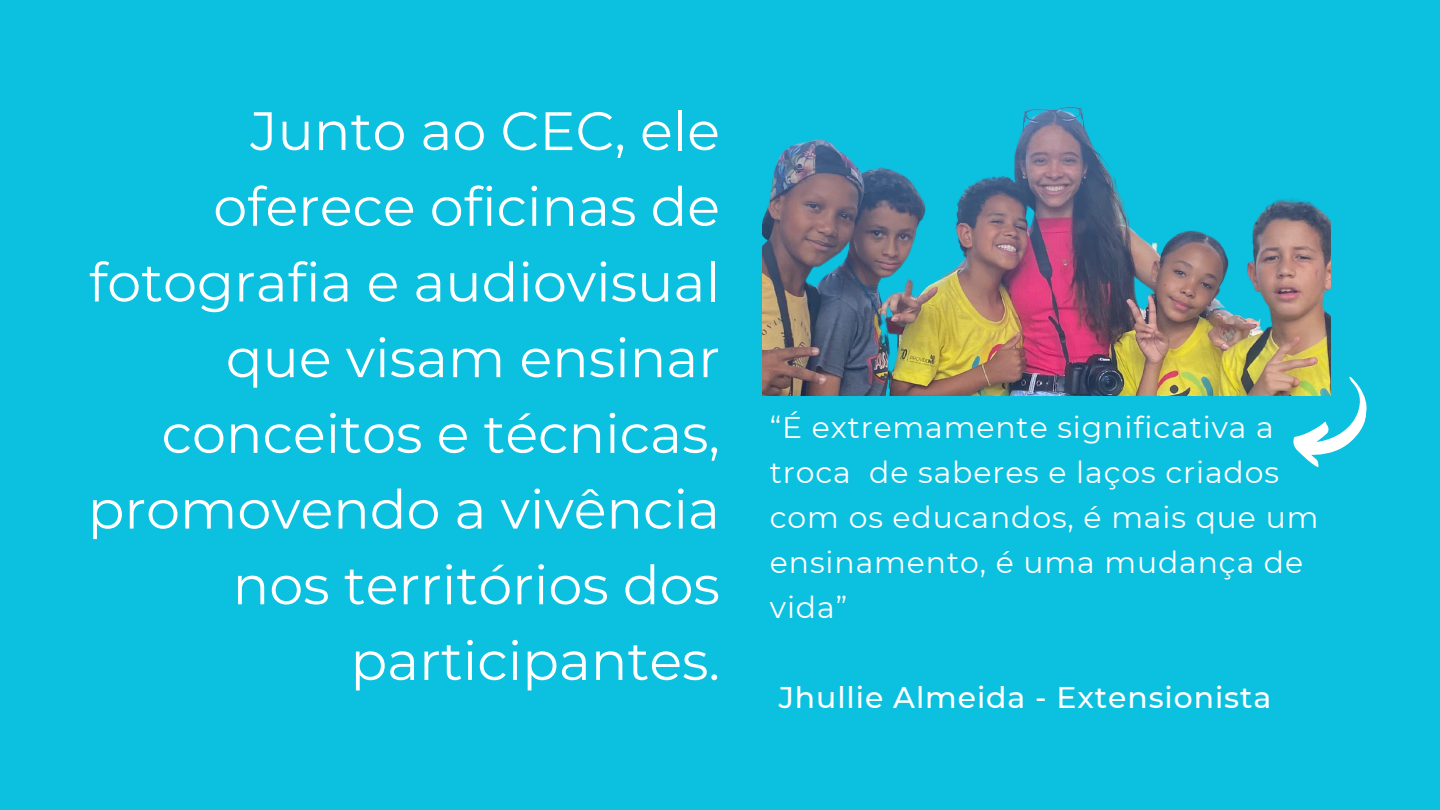
<style>
.page{position:relative;width:1440px;height:810px;background:#0cc0df}
.page>*{position:absolute;margin:0;border:0;box-sizing:border-box;transform-origin:0 0}
.t1{font:54.1px/75.7px "Montserrat";color:#fff;text-align:right}
.t2{font:29.9px/45px "Montserrat";letter-spacing:.03em;color:#fff}
.t3{font:500 29.9px "Montserrat";letter-spacing:.03em;color:#fff}
</style>
<div class="page">
<img style="left:762px;top:106px;width:569px;height:289px">
<svg style="left:1290px;top:371px;width:77px;height:97px"></svg>
<p class="t1" style="left:88px;top:93px;width:634px">Junto ao CEC, ele oferece oficinas de fotografia e audiovisual que visam ensinar conceitos e técnicas, promovendo a vivência nos territórios dos participantes.</p>
<p class="t2" style="left:770px;top:405px;width:550px">“É extremamente significativa a troca de saberes e laços criados com os educandos, é mais que um ensinamento, é uma mudança de vida”</p>
<p class="t3" style="left:779px;top:679px;width:494px">Jhullie Almeida - Extensionista</p>
</div>
